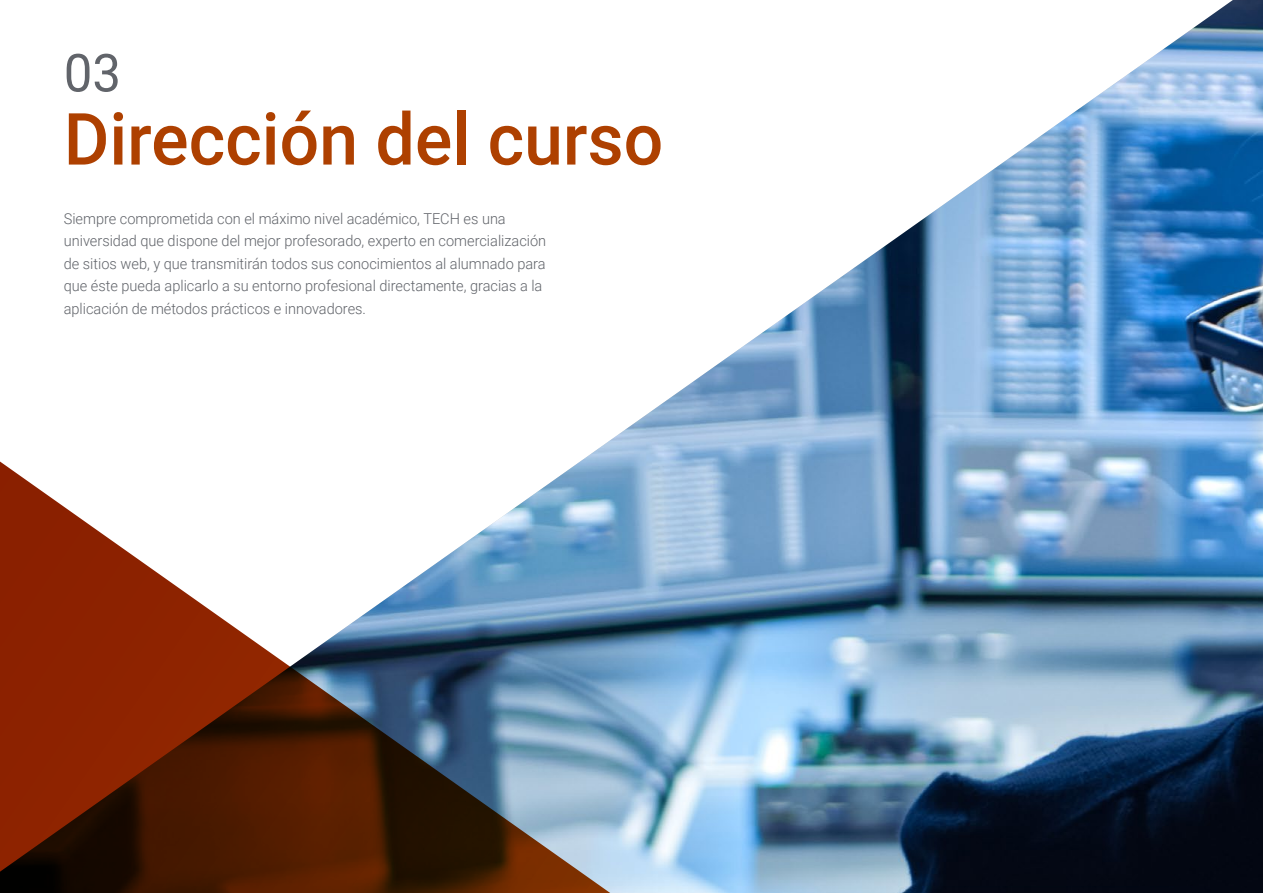
<style>
.page{position:relative;width:1263px;height:893px;background:#fff}
.page>*{position:absolute;margin:0;border:0;box-sizing:border-box;transform-origin:0 0}
.t1{font:500 72px "Roboto";color:#ae4000}
.t2{font:52.5px "Roboto";color:#61646a}
.t3{font:300 15px/22.5px "Roboto";color:#61646a}
</style>
<div class="page">
<img style="left:602px;top:0;width:661px;height:893px">
<svg style="left:0;top:446px;width:640px;height:447px"></svg>
<h2 class="t2" style="left:64px;top:36px;width:59px">03</h2>
<h1 class="t1" style="left:64px;top:89px;width:601px">Dirección del curso</h1>
<p class="t3" style="left:64px;top:207px;width:484px">Siempre comprometida con el máximo nivel académico, TECH es una universidad que dispone del mejor profesorado, experto en comercialización de sitios web, y que transmitirán todos sus conocimientos al alumnado para que éste pueda aplicarlo a su entorno profesional directamente, gracias a la aplicación de métodos prácticos e innovadores.</p>
</div>
